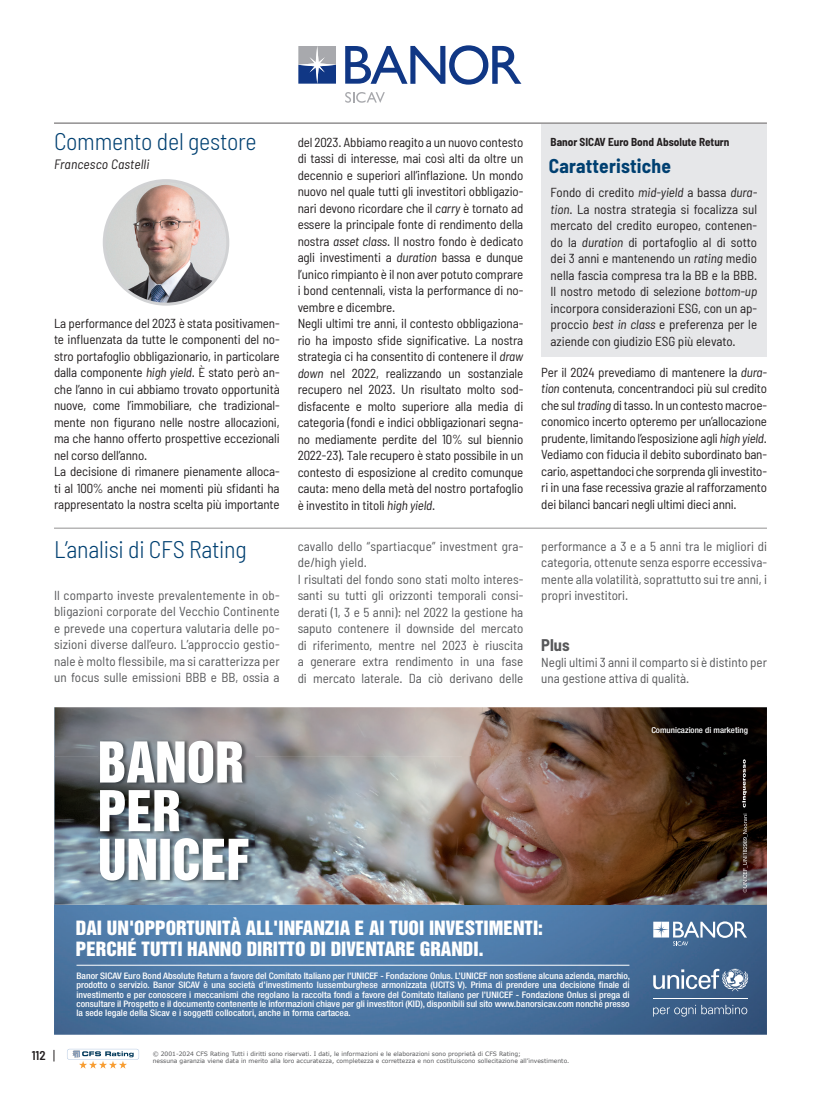
<style>
.page{position:relative;width:821px;height:1093px;background:#fff}
.page>*{position:absolute;margin:0;border:0;box-sizing:border-box;transform-origin:0 0}
.t1{font:300 semi-condensed 24px "Barlow";letter-spacing:-.01em;color:#004071}
.t2{font:700 semi-condensed 19.5px "Barlow";letter-spacing:.01em;color:#004071}
.t3{font:18px/21.6px "Helvetica Inserat";color:#fff;scale:1.05 1}
.t4{font:700 semi-condensed 16.5px "Barlow";color:#57585a}
.t5{font:italic semi-condensed 13.5px "Barlow";letter-spacing:.01em;color:#231f20}
.t6{font:semi-condensed 13.05px/16.5px "Barlow";letter-spacing:-.01em;color:#231f20}
.t7{font:semi-condensed 13.05px/16.5px "Barlow";color:#57585a}
.t8{font:600 semi-condensed 12.75px "Barlow";color:#231f20}
.t9{font:700 semi-condensed 11.25px "Barlow";color:#231f20}
.t10{font:500 condensed 9px/9.1px "Helvetica Neue";color:#fff;text-align:justify;scale:1.07 1}
.t11{font:500 condensed 8.25px "Helvetica Neue";color:#fff;scale:1.07 1}
.t12{font:6px/7.2px "Verdana";color:#57585a}
.s1{font-style:italic}
</style>
<div class="page">
<hr style="left:54px;top:122px;width:713px;height:2px;background:#231f20">
<hr style="left:54px;top:528px;width:713px;height:1px;background:#231f20">
<svg style="left:67px;top:1049px;width:72px;height:19px"></svg>
<div style="left:541px;top:125px;width:226px;height:232px;background:#e6e7e9"></div>
<img style="left:54px;top:904px;width:713px;height:131px">
<hr style="left:76px;top:965px;width:553px;height:1px;background:#fff">
<svg style="left:653px;top:921px;width:94px;height:24px"></svg>
<svg style="left:653px;top:969px;width:95px;height:22px"></svg>
<hr style="left:653px;top:998px;width:94px;height:1px;background:#fff">
<svg style="left:653px;top:1005px;width:94px;height:11px"></svg>
<img style="left:54px;top:707px;width:713px;height:49px">
<img style="left:54px;top:756px;width:51px;height:148px">
<img style="left:208px;top:756px;width:559px;height:148px">
<img style="left:105px;top:886px;width:103px;height:18px">
<img style="left:98px;top:738px;width:157px;height:148px">
<svg style="left:100px;top:838px;width:148px;height:42px"></svg>
<svg style="left:100px;top:790px;width:80px;height:41px"></svg>
<svg style="left:100px;top:741px;width:143px;height:42px"></svg>
<svg style="left:743px;top:814px;width:4px;height:78px"></svg>
<svg style="left:742px;top:759px;width:4px;height:48px"></svg>
<img style="left:104px;top:181px;width:124px;height:123px;border-radius:62px">
<div style="left:103px;top:179px;width:126px;height:127px;border:3px solid #d1d2d4;border-radius:50%"></div>
<svg style="left:345px;top:92px;width:40px;height:11px"></svg>
<svg style="left:345px;top:45px;width:176px;height:40px"></svg>
<svg style="left:298px;top:46px;width:38px;height:38px"></svg>
<h1 class="t1" style="left:54px;top:126px;width:204px">Commento del gestore</h1>
<p class="t5" style="left:54px;top:155px;width:97px">Francesco Castelli</p>
<p class="t6" style="left:54px;top:314px;width:227px">La performance del 2023 è stata positivamen&shy;te influenzata da tutte le componenti del no&shy;stro portafoglio obbligazionario, in particolare dalla componente <span class="s1">high yield</span>. È stato però an&shy;che l’anno in cui abbiamo trovato opportunità nuove, come l’immobiliare, che tradizional&shy;mente non figurano nelle nostre allocazioni, ma che hanno offerto prospettive eccezionali nel corso dell’anno.<br>La decisione di rimanere pienamente alloca&shy;ti al 100% anche nei momenti più sfidanti ha rappresentato la nostra scelta più importante</p>
<h1 class="t1" style="left:54px;top:534px;width:194px">L’analisi di CFS Rating</h1>
<p class="t7" style="left:54px;top:586px;width:227px;text-align:justify">Il comparto investe prevalentemente in ob&shy;bligazioni corporate del Vecchio Continente e prevede una copertura valutaria delle po&shy;sizioni diverse dall’euro. L’approccio gestio&shy;nale è molto flessibile, ma si caratterizza per un focus sulle emissioni BBB e BB, ossia a</p>
<p class="t6" style="left:298px;top:133px;width:227px">del 2023. Abbiamo reagito a un nuovo contesto di tassi di interesse, mai così alti da oltre un decennio e superiori all’inflazione. Un mondo nuovo nel quale tutti gli investitori obbligazio&shy;nari devono ricordare che il <span class="s1">carry</span> è tornato ad essere la principale fonte di rendimento della nostra <span class="s1">asset class</span>. Il nostro fondo è dedicato agli investimenti a <span class="s1">duration</span> bassa e dunque l’unico rimpianto è il non aver potuto comprare i bond centennali, vista la performance di no&shy;vembre e dicembre.<br>Negli ultimi tre anni, il contesto obbligaziona&shy;rio ha imposto sfide significative. La nostra strategia ci ha consentito di contenere il <span class="s1">draw down</span> nel 2022, realizzando un sostanziale recupero nel 2023. Un risultato molto sod&shy;disfacente e molto superiore alla media di categoria (fondi e indici obbligazionari segna&shy;no mediamente perdite del 10% sul biennio 2022-23). Tale recupero è stato possibile in un contesto di esposizione al credito comunque cauta: meno della metà del nostro portafoglio è investito in titoli <span class="s1">high yield</span>.</p>
<p class="t7" style="left:298px;top:537px;width:227px">cavallo dello “spartiacque” investment gra&shy;de/high yield.<br>I risultati del fondo sono stati molto interes&shy;santi su tutti gli orizzonti temporali consi&shy;derati (1, 3 e 5 anni): nel 2022 la gestione ha saputo contenere il downside del mercato di riferimento, mentre nel 2023 è riuscita a generare extra rendimento in una fase di mercato laterale. Da ciò derivano delle</p>
<p class="t9" style="left:550px;top:135px;width:180px">Banor SICAV Euro Bond Absolute Return</p>
<h2 class="t2" style="left:549px;top:154px;width:124px">Caratteristiche</h2>
<p class="t6" style="left:550px;top:184px;width:208px;text-align:justify">Fondo di credito <span class="s1">mid-yield</span> a bassa <span class="s1">dura&shy;tion</span>. La nostra strategia si focalizza sul mercato del credito europeo, contenen&shy;do la <span class="s1">duration</span> di portafoglio al di sotto dei 3 anni e mantenendo un <span class="s1">rating</span> medio nella fascia compresa tra la BB e la BBB.<br>Il nostro metodo di selezione <span class="s1">bottom-up </span>incorpora considerazioni ESG, con un ap&shy;proccio <span class="s1">best in class</span> e preferenza per le aziende con giudizio ESG più elevato.</p>
<p class="t6" style="left:541px;top:363px;width:227px;text-align:justify">Per il 2024 prevediamo di mantenere la <span class="s1">dura&shy;tion</span> contenuta, concentrandoci più sul credito che sul <span class="s1">trading</span> di tasso. In un contesto macroe&shy;conomico incerto opteremo per un’allocazione prudente, limitando l’esposizione agli <span class="s1">high yield</span>.<br>Vediamo con fiducia il debito subordinato ban&shy;cario, aspettandoci che sorprenda gli investito&shy;ri in una fase recessiva grazie al rafforzamento dei bilanci bancari negli ultimi dieci anni.</p>
<p class="t7" style="left:541px;top:537px;width:227px;text-align:justify">performance a 3 e a 5 anni tra le migliori di categoria, ottenute senza esporre eccessiva&shy;mente alla volatilità, soprattutto sui tre anni, i propri investitori.</p>
<p class="t4" style="left:541px;top:634px;width:30px">Plus</p>
<p class="t7" style="left:541px;top:653px;width:227px">Negli ultimi 3 anni il comparto si è distinto per una gestione attiva di qualità.</p>
<p class="t11" style="left:651px;top:725px;width:92px">Comunicazione di marketing</p>
<h3 class="t3" style="left:76px;top:917px;width:446px">DAI UN'OPPORTUNITÀ ALL'INFANZIA E Al TUOI INVESTIMENTI:<br>PERCHÉ TUTTI HANNO DIRITTO DI DIVENTARE GRANDI.</h3>
<p class="t10" style="left:76px;top:971px;width:519px">Banor SICAV Euro Bond Absolute Return a favore del Comitato Italiano per l’UNICEF - Fondazione Onlus. L’UNICEF non sostiene alcuna azienda, marchio, prodotto o servizio. Banor SICAV è una società d’investimento lussemburghese armonizzata (UCITS V). Prima di prendere una decisione finale di investimento e per conoscere i meccanismi che regolano la raccolta fondi a favore del Comitato Italiano per l’UNICEF - Fondazione Onlus si prega di consultare il Prospetto e il documento contenente le informazioni chiave per gli investitori (KID), disponibili sul sito www.banorsicav.com nonché presso la sede legale della Sicav e i soggetti collocatori, anche in forma cartacea.</p>
<p class="t8" style="left:32px;top:1047px;width:15px">112</p>
<p class="t12" style="left:153px;top:1049px;width:418px">© 2001-2024 CFS Rating Tutti i diritti sono riservati. I dati, le informazioni e le elaborazioni sono proprietà di CFS Rating;<br>nessuna garanzia viene data in merito alla loro accuratezza, completezza e correttezza e non costituiscono sollecitazione all’investimento.</p>
</div>
